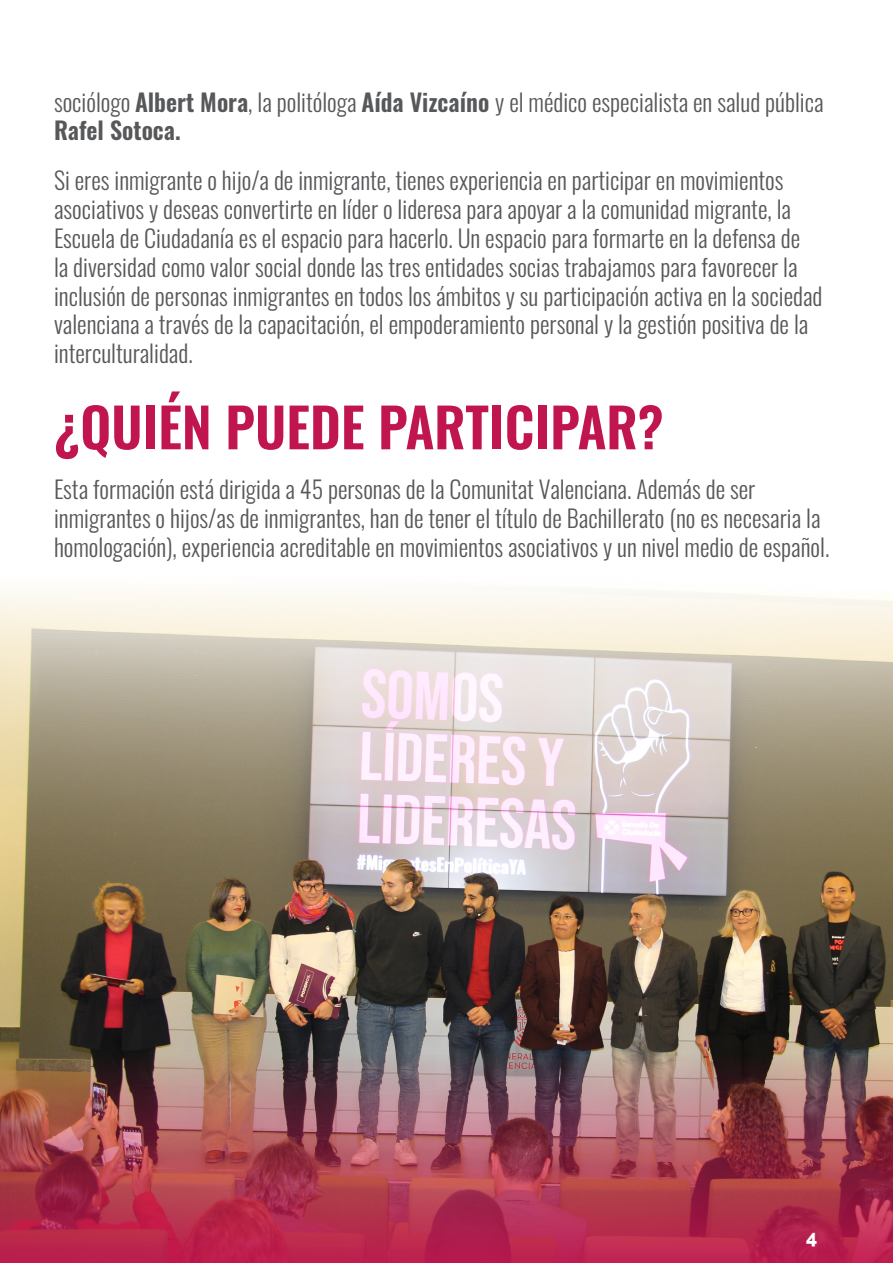
<style>
.page{position:relative;width:893px;height:1263px;background:#fff}
.page>*{position:absolute;margin:0;border:0;box-sizing:border-box;transform-origin:0 0}
.t1{font:600 54px "Oswald";color:#c1154f}
.t2{font:300 24px/28.8px "Oswald";color:#57585a}
.t3{font:800 19.5px "Raleway";color:#fff}
.s1{font-weight:600}
</style>
<div class="page">
<img style="left:0;top:591px;width:893px;height:464px">
<img style="left:0;top:1055px;width:893px;height:208px">
<p class="t2" style="left:54px;top:85px;width:771px">sociólogo <span class="s1">Albert Mora</span>, la politóloga <span class="s1">Aída Vizcaíno</span> y el médico especialista en salud pública<br><span class="s1">Rafel Sotoca.</span></p>
<p class="t2" style="left:54px;top:164px;width:770px">Si eres inmigrante o hijo/a de inmigrante, tienes experiencia en participar en movimientos asociativos y deseas convertirte en líder o lideresa para apoyar a la comunidad migrante, la Escuela de Ciudadanía es el espacio para hacerlo. Un espacio para formarte en la defensa de<br>la diversidad como valor social donde las tres entidades socias trabajamos para favorecer la inclusión de personas inmigrantes en todos los ámbitos y su participación activa en la sociedad valenciana a través de la capacitación, el empoderamiento personal y la gestión positiva de la interculturalidad.</p>
<p class="t1" style="left:54px;top:379px;width:611px">¿QUIÉN PUEDE PARTICIPAR?</p>
<p class="t2" style="left:54px;top:473px;width:777px">Esta formación está dirigida a 45 personas de la Comunitat Valenciana. Además de ser inmigrantes o hijos/as de inmigrantes, han de tener el título de Bachillerato (no es necesaria la homologación), experiencia acreditable en movimientos asociativos y un nivel medio de español.</p>
<p class="t3" style="left:806px;top:1226px;width:13px">4</p>
</div>
